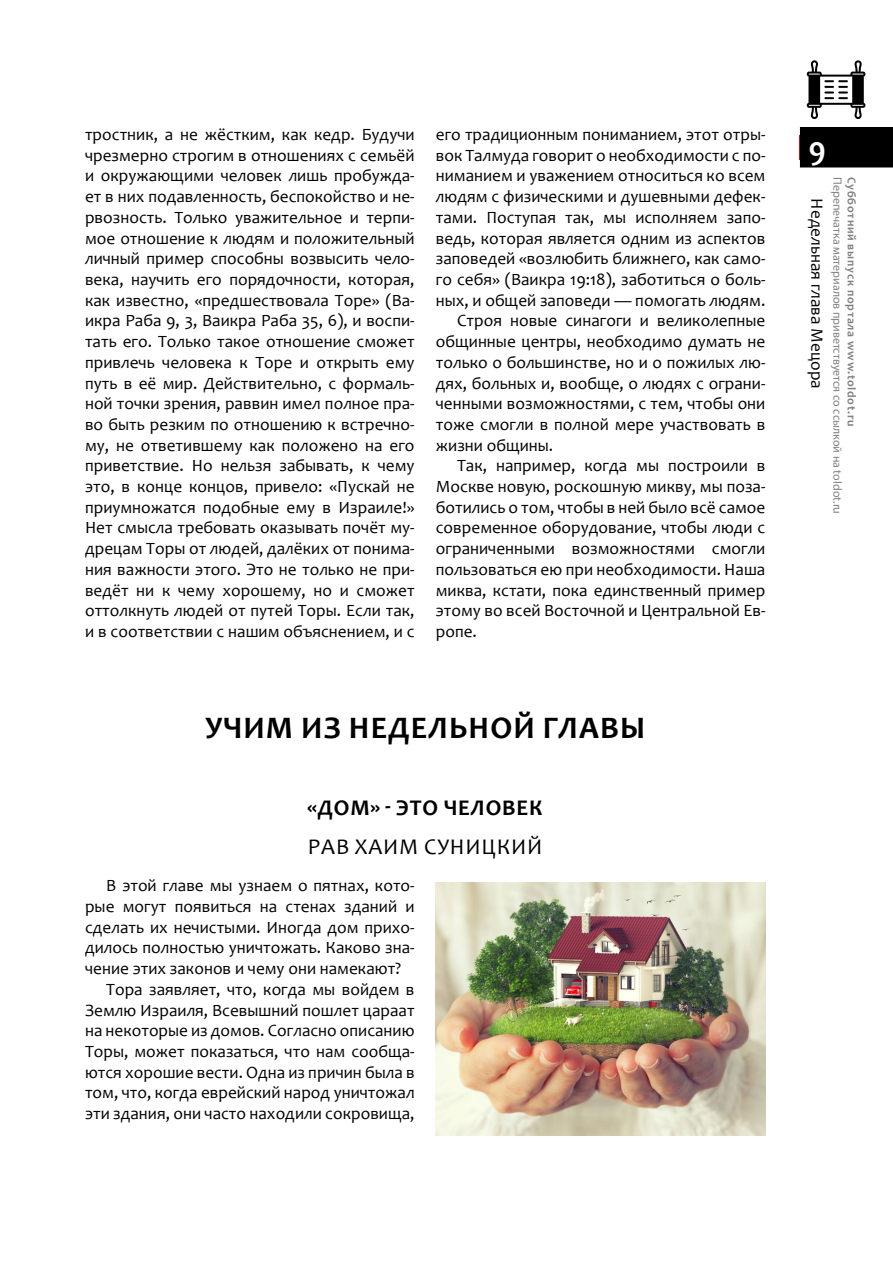
<style>
.page{position:relative;width:893px;height:1263px;background:#fff}
.page>*{position:absolute;margin:0;border:0;box-sizing:border-box;transform-origin:0 0}
.t1{font:700 33px "Candara";color:#fff}
.t2{font:700 31.5px "Candara";letter-spacing:.04em;color:#000}
.t3{font:700 22.5px "Candara";letter-spacing:.04em;color:#000}
.t4{font:22.5px "Candara";letter-spacing:.04em;color:#000}
.t5{font:17.25px/20.7px "Candara";color:#000;text-align:justify}
.t6{font:12px "Myriad Pro";color:#808285}
.t7{font:700 12px "Candara";letter-spacing:.06em;color:#808285}
</style>
<div class="page">
<div style="left:800px;top:127px;width:93px;height:40px;background:#000"></div>
<svg style="left:807px;top:60px;width:58px;height:59px"></svg>
<img style="left:436px;top:882px;width:329px;height:253px">
<p class="t5" style="left:85px;top:124px;width:331px">тростник, а не жёстким, как кедр. Будучи чрезмерно строгим в отношениях с семьёй и окружающими человек лишь пробужда&shy;ет в них подавленность, беспокойство и не&shy;рвозность. Только уважительное и терпи&shy;мое отношение к людям и положительный личный пример способны возвысить чело&shy;века, научить его порядочности, которая, как известно, «предшествовала Торе» (Ва&shy;икра Раба 9, 3, Ваикра Раба 35, 6), и воспи&shy;тать его. Только такое отношение сможет привлечь человека к Торе и открыть ему путь в её мир. Действительно, с формаль&shy;ной точки зрения, раввин имел полное пра&shy;во быть резким по отношению к встречно&shy;му, не ответившему как положено на его приветствие. Но нельзя забывать, к чему это, в конце концов, привело: «Пускай не приумножатся подобные ему в Израиле!» Нет смысла требовать оказывать почёт му&shy;дрецам Торы от людей, далёких от понима&shy;ния важности этого. Это не только не при&shy;ведёт ни к чему хорошему, но и сможет оттолкнуть людей от путей Торы. Если так, и в соответствии с нашим объяснением, и с</p>
<p class="t5" style="left:436px;top:124px;width:331px">его традиционным пониманием, этот отры-</p>
<p class="t5" style="left:436px;top:145px;width:331px">вок Талмуда говорит о необходимости с по-</p>
<p class="t5" style="left:436px;top:165px;width:331px">ниманием и уважением относиться ко всем</p>
<p class="t5" style="left:436px;top:186px;width:331px">людям с физическими и душевными дефек-</p>
<p class="t5" style="left:436px;top:207px;width:331px">тами. Поступая так, мы исполняем запо-</p>
<p class="t5" style="left:436px;top:227px;width:331px">ведь, которая является одним из аспектов</p>
<p class="t5" style="left:436px;top:248px;width:331px">заповедей «возлюбить ближнего, как само-</p>
<p class="t5" style="left:436px;top:269px;width:331px">го себя» (Ваикра 19:18), заботиться о боль-</p>
<p class="t5" style="left:436px;top:290px;width:331px">ных, и общей заповеди — помогать людям.</p>
<p class="t5" style="left:457px;top:310px;width:310px">Строя новые синагоги и великолепные</p>
<p class="t5" style="left:436px;top:331px;width:331px">общинные центры, необходимо думать не</p>
<p class="t5" style="left:436px;top:352px;width:331px">только о большинстве, но и о пожилых лю-</p>
<p class="t5" style="left:436px;top:372px;width:331px">дях, больных и, вообще, о людях с ограни-</p>
<p class="t5" style="left:436px;top:393px;width:331px">ченными возможностями, с тем, чтобы они</p>
<p class="t5" style="left:436px;top:414px;width:331px">тоже смогли в полной мере участвовать в</p>
<p class="t5" style="left:436px;top:434px;width:119px">жизни общины.</p>
<p class="t5" style="left:457px;top:455px;width:310px">Так, например, когда мы построили в</p>
<p class="t5" style="left:436px;top:476px;width:331px">Москве новую, роскошную микву, мы поза-</p>
<p class="t5" style="left:436px;top:497px;width:331px">ботились о том, чтобы в ней было всё самое</p>
<p class="t5" style="left:436px;top:517px;width:331px">современное оборудование, чтобы люди с</p>
<p class="t5" style="left:436px;top:538px;width:331px">ограниченными возможностями смогли</p>
<p class="t5" style="left:436px;top:559px;width:331px">пользоваться ею при необходимости. Наша</p>
<p class="t5" style="left:436px;top:579px;width:331px">миква, кстати, пока единственный пример</p>
<p class="t5" style="left:436px;top:600px;width:331px">этому во всей Восточной и Центральной Ев-</p>
<p class="t5" style="left:436px;top:621px;width:43px">ропе.</p>
<h2 class="t2" style="left:205px;top:708px;width:441px">УЧИМ ИЗ НЕДЕЛЬНОЙ ГЛАВЫ</h2>
<h3 class="t3" style="left:307px;top:793px;width:237px">«ДОМ» - ЭТО ЧЕЛОВЕК</h3>
<h3 class="t4" style="left:308px;top:832px;width:236px">РАВ ХАИМ СУНИЦКИЙ</h3>
<p class="t5" style="left:106px;top:875px;width:310px">В этой главе мы узнаем о пятнах, кото-</p>
<p class="t5" style="left:85px;top:896px;width:331px">рые могут появиться на стенах зданий и</p>
<p class="t5" style="left:85px;top:916px;width:331px">сделать их нечистыми. Иногда дом прихо-</p>
<p class="t5" style="left:85px;top:937px;width:331px">дилось полностью уничтожать. Каково зна-</p>
<p class="t5" style="left:85px;top:958px;width:318px">чение этих законов и чему они намекают?</p>
<p class="t5" style="left:106px;top:979px;width:310px">Тора заявляет, что, когда мы войдем в</p>
<p class="t5" style="left:85px;top:999px;width:331px">Землю Израиля, Всевышний пошлет цараат</p>
<p class="t5" style="left:85px;top:1020px;width:331px">на некоторые из домов. Согласно описанию</p>
<p class="t5" style="left:85px;top:1041px;width:331px">Торы, может показаться, что нам сообща-</p>
<p class="t5" style="left:85px;top:1061px;width:331px">ются хорошие вести. Одна из причин была в</p>
<p class="t5" style="left:85px;top:1082px;width:331px">том, что, когда еврейский народ уничтожал</p>
<p class="t5" style="left:85px;top:1103px;width:331px">эти здания, они часто находили сокровища,</p>
<h1 class="t1" style="left:808px;top:128px;width:19px">9</h1>
<p class="t5" style="left:828px;top:198px;width:192px;rotate:90deg">Недельная глава Мецора</p>
<p class="t6" style="left:845px;top:177px;width:338px;rotate:90deg">Перепечатка материалов приветствуется со ссылкой на toldot.ru</p>
<p class="t7" style="left:859px;top:177px;width:251px;rotate:90deg">Субботний выпуск портала www.toldot.ru</p>
</div>
